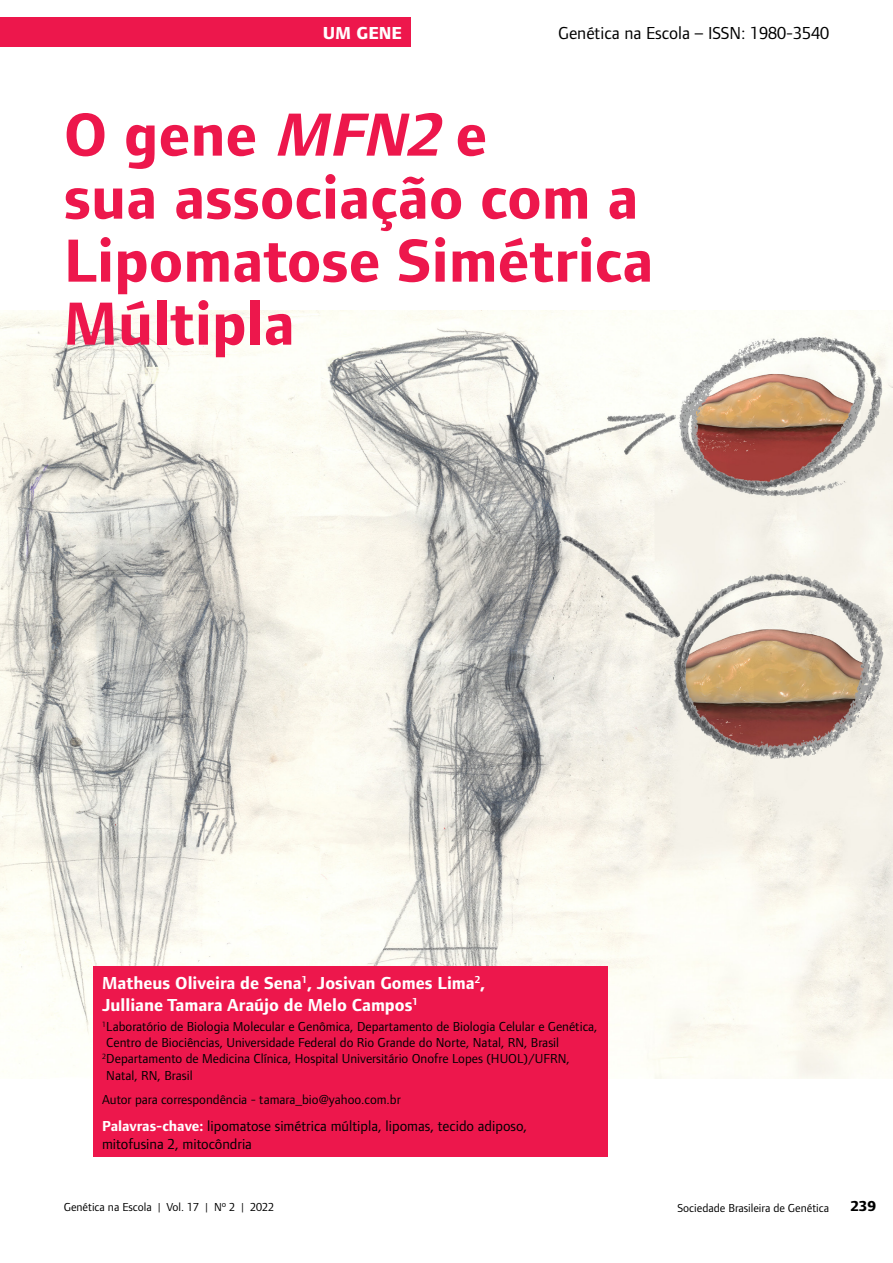
<style>
.page{position:relative;width:893px;height:1263px;background:#fff}
.page>*{position:absolute;margin:0;border:0;box-sizing:border-box;transform-origin:0 0}
.t1{font:700 63px/63px "Foundry Form Sans";color:#ed174c}
.t2{font:700 18px/21.6px "Foundry Form Sans";color:#fff}
.t3{font:18px "Foundry Form Sans";color:#000}
.t4{font:800 18px "Foundry Form Sans";color:#fff}
.t5{font:15px/18px "Foundry Form Sans";color:#000}
.t6{font:800 15px "Foundry Form Sans";color:#000}
.t7{font:13.5px/16.2px "Foundry Form Sans";color:#000}
.t8{font:12px "Foundry Form Sans";color:#000}
.s1{font-style:italic}
.s2{font-weight:700;color:#fff}
</style>
<div class="page">
<img style="left:0;top:310px;width:893px;height:769px">
<div style="left:94px;top:966px;width:514px;height:191px;background:#ed174c"></div>
<div style="left:0;top:17px;width:411px;height:30px;background:#ed174c"></div>
<h2 class="t4" style="left:323px;top:23px;width:81px">UM GENE</h2>
<h2 class="t3" style="left:558px;top:23px;width:273px">Genética na Escola – ISSN: 1980-3540</h2>
<p class="t1" style="left:64px;top:103px;width:591px">O gene <span class="s1">MFN2</span> e<br>sua associação com a<br>Lipomatose Simétrica<br>Múltipla</p>
<p class="t2" style="left:102px;top:972px;width:385px">Matheus Oliveira de Sena<sup>1</sup>, Josivan Gomes Lima<sup>2</sup>,<br>Julliane Tamara Araújo de Melo Campos<sup>1</sup></p>
<p class="t7" style="left:106px;top:1018px;width:493px;text-indent:-4px"><sup>1</sup>Laboratório de Biologia Molecular e Genômica, Departamento de Biologia Celular e Genética,<br>Centro de Biociências, Universidade Federal do Rio Grande do Norte, Natal, RN, Brasil</p>
<p class="t7" style="left:106px;top:1051px;width:465px;text-indent:-4px"><sup>2</sup>Departamento de Medicina Clínica, Hospital Universitário Onofre Lopes (HUOL)/UFRN,<br>Natal, RN, Brasil</p>
<p class="t7" style="left:102px;top:1092px;width:300px">Autor para correspondência - tamara_bio@yahoo.com.br</p>
<p class="t5" style="left:102px;top:1117px;width:427px"><span class="s2">Palavras-chave:</span> lipomatose simétrica múltipla, lipomas, tecido adiposo, mitofusina 2, mitocôndria</p>
<p class="t8" style="left:64px;top:1200px;width:212px">Genética na Escola | Vol. 17 | Nº 2 | 2022</p>
<p class="t8" style="left:677px;top:1202px;width:153px">Sociedade Brasileira de Genética</p>
<p class="t6" style="left:850px;top:1198px;width:27px">239</p>
</div>
